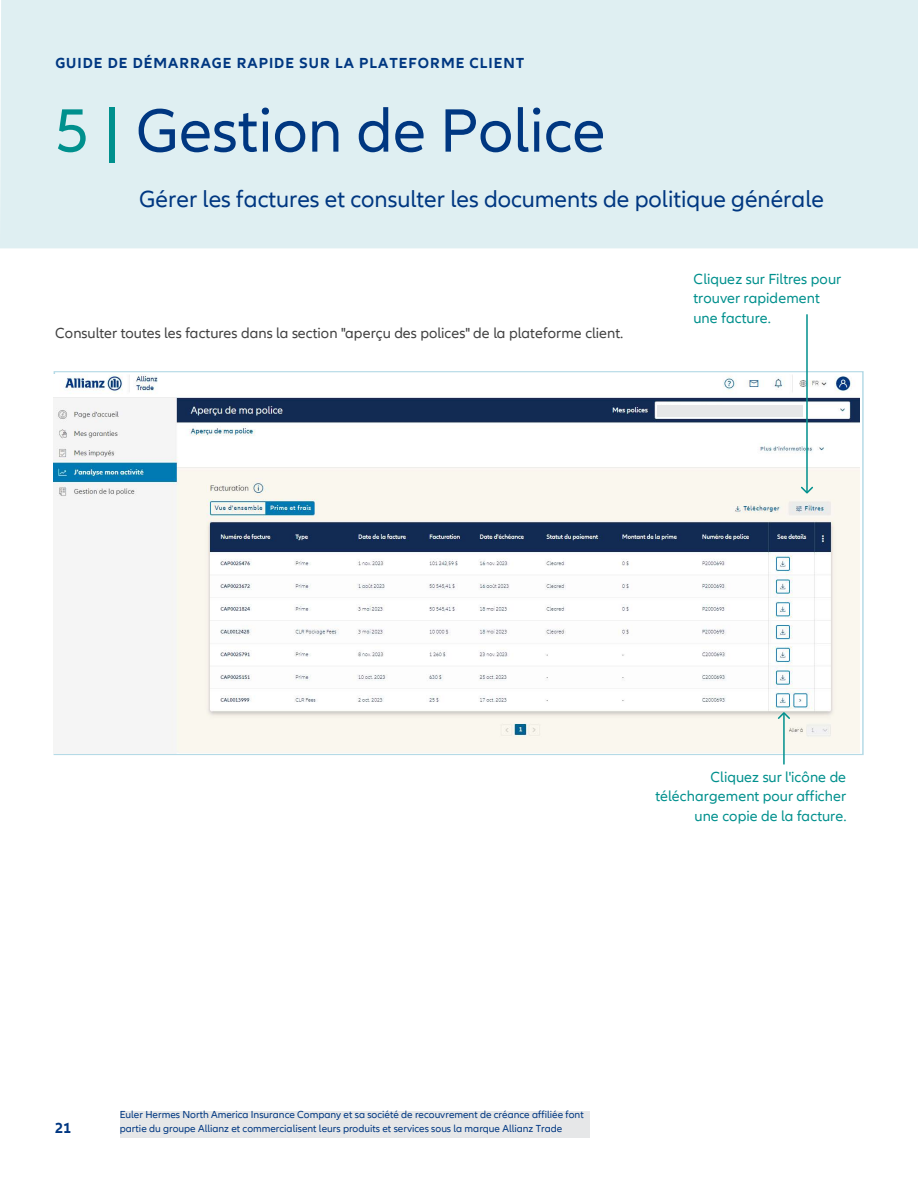
<style>
.page{position:relative;width:918px;height:1188px;background:#fff}
.page>*{position:absolute;margin:0;border:0;box-sizing:border-box;transform-origin:0 0}
.t1{font:63.45px "Allianz Neo";color:#003781}
.t2{font:24px "Allianz Neo";color:#003781}
.t3{font:15px/19.5px "Allianz Neo";letter-spacing:.005em;color:#00908d;text-align:right}
.t4{font:15px "Allianz Neo";letter-spacing:.005em;color:#414141}
.t5{font:700 15px "Allianz Neo";letter-spacing:.07em;color:#003781}
.t6{font:700 15px "Allianz Neo";color:#003781}
.t7{font:10.5px/12.6px "Allianz Neo";color:#003781}
.s1{color:#00908d}
.s2{font-style:inherit}
</style>
<div class="page">
<div style="left:0;top:0;width:918px;height:248px;background:#dfeff2"></div>
<img style="left:53px;top:374px;width:807px;height:379px">
<hr style="left:783px;top:714px;width:2px;height:50px;background:#00908d">
<svg style="left:776px;top:711px;width:15px;height:9px"></svg>
<hr style="left:806px;top:315px;width:2px;height:177px;background:#00908d">
<svg style="left:800px;top:485px;width:14px;height:10px"></svg>
<div style="left:120px;top:1111px;width:469px;height:26px;background:#e6e7e8"></div>
<div style="left:658px;top:405px;width:145px;height:11px;background:#e6e7e8"></div>
<h3 class="t5" style="left:55px;top:54px;width:471px">GUIDE DE DÉMARRAGE RAPIDE SUR LA PLATEFORME CLIENT</h3>
<h1 class="t1" style="left:55px;top:94px;width:552px"><span class="s1">5</span> <span class="s1">|</span> Gestion de Police</h1>
<h2 class="t2" style="left:139px;top:186px;width:686px">Gérer les factures et consulter les documents de politique générale</h2>
<h3 class="t4" style="left:55px;top:324px;width:570px">Consulter toutes les factures dans la section "aperçu des polices" de la plateforme client.</h3>
<h3 class="t3" style="left:694px;top:269px;width:149px;text-align:left">Cliquez sur Filtres pour trouver rapidement une facture.</h3>
<h3 class="t3" style="left:655px;top:768px;width:193px">Cliquez sur l'icône de téléchargement pour afficher une copie de la facture.</h3>
<p class="t7" style="left:120px;top:1108px;width:465px;line-height:13.5px">Euler Hermes North America Insurance Company et sa société de recouvrement de créance affiliée font partie du groupe Allianz et commercialisent leurs produits et services sous la marque Allianz Trade</p>
<h3 class="t6" style="left:55px;top:1119px;width:18px">2<span class="s2">1</span></h3>
<p class="t7" style="left:148px;top:1110px;width:433px;text-indent:-12px">Euler Hermes North America Insurance Company et sa société de recouvrement de créance affiliée fon t</p>
</div>
